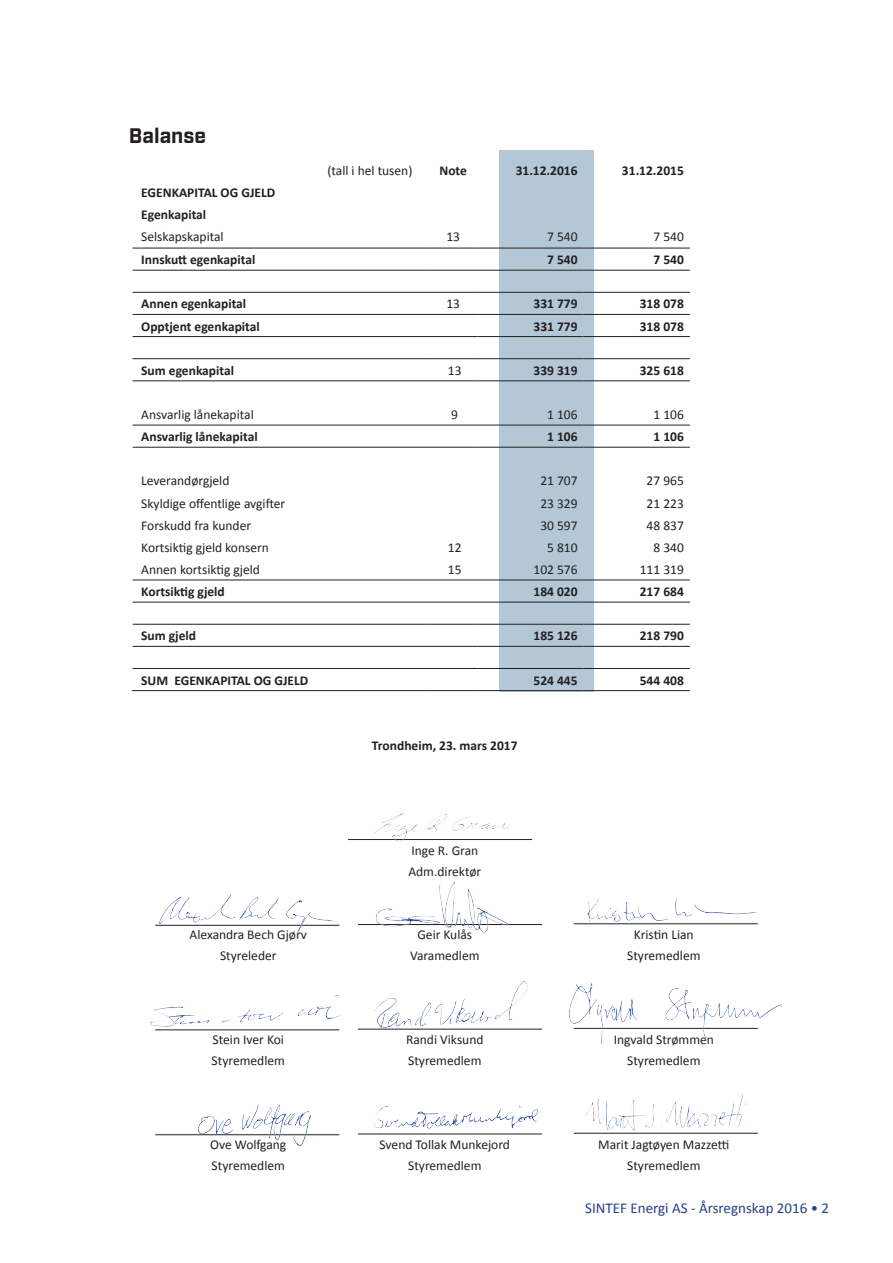
<style>
.page{position:relative;width:893px;height:1263px;background:#fff}
.page>*{position:absolute;margin:0;border:0;box-sizing:border-box;transform-origin:0 0}
.t1{font:700 21px "Industry";color:#231f20}
.t2{font:15px "Calibri";color:#253f8e}
.t3{font:13.5px/21px "Calibri";color:#231f20}
.t4{font:700 13.5px/22.2px "Calibri";color:#231f20}
</style>
<div class="page">
<div style="left:499px;top:150px;width:95px;height:542px;background:#b3c7d7"></div>
<svg style="left:132px;top:247px;width:1px;height:422px"></svg>
<hr style="left:132px;top:491px;width:297px;height:1px;background:#fff">
<hr style="left:132px;top:513px;width:297px;height:1px;background:#fff">
<hr style="left:132px;top:535px;width:297px;height:1px;background:#fff">
<hr style="left:133px;top:248px;width:296px;height:1px;background:#231f20">
<hr style="left:429px;top:248px;width:48px;height:1px;background:#231f20">
<hr style="left:477px;top:248px;width:107px;height:1px;background:#231f20">
<hr style="left:584px;top:248px;width:106px;height:1px;background:#231f20">
<hr style="left:133px;top:270px;width:296px;height:1px;background:#231f20">
<hr style="left:429px;top:270px;width:48px;height:1px;background:#231f20">
<hr style="left:477px;top:270px;width:107px;height:1px;background:#231f20">
<hr style="left:584px;top:270px;width:106px;height:1px;background:#231f20">
<hr style="left:133px;top:292px;width:296px;height:1px;background:#231f20">
<hr style="left:429px;top:292px;width:48px;height:1px;background:#231f20">
<hr style="left:477px;top:292px;width:107px;height:1px;background:#231f20">
<hr style="left:584px;top:292px;width:106px;height:1px;background:#231f20">
<hr style="left:133px;top:314px;width:296px;height:1px;background:#231f20">
<hr style="left:429px;top:314px;width:48px;height:1px;background:#231f20">
<hr style="left:477px;top:314px;width:107px;height:1px;background:#231f20">
<hr style="left:584px;top:314px;width:106px;height:1px;background:#231f20">
<hr style="left:133px;top:336px;width:296px;height:1px;background:#231f20">
<hr style="left:429px;top:336px;width:48px;height:1px;background:#231f20">
<hr style="left:477px;top:336px;width:107px;height:1px;background:#231f20">
<hr style="left:584px;top:336px;width:106px;height:1px;background:#231f20">
<hr style="left:133px;top:358px;width:296px;height:1px;background:#231f20">
<hr style="left:429px;top:358px;width:48px;height:1px;background:#231f20">
<hr style="left:477px;top:358px;width:107px;height:1px;background:#231f20">
<hr style="left:584px;top:358px;width:106px;height:1px;background:#231f20">
<hr style="left:133px;top:380px;width:296px;height:1px;background:#231f20">
<hr style="left:429px;top:380px;width:48px;height:1px;background:#231f20">
<hr style="left:477px;top:380px;width:107px;height:1px;background:#231f20">
<hr style="left:584px;top:380px;width:106px;height:1px;background:#231f20">
<hr style="left:133px;top:425px;width:296px;height:1px;background:#231f20">
<hr style="left:429px;top:425px;width:48px;height:1px;background:#231f20">
<hr style="left:477px;top:425px;width:107px;height:1px;background:#231f20">
<hr style="left:584px;top:425px;width:106px;height:1px;background:#231f20">
<hr style="left:133px;top:447px;width:296px;height:1px;background:#231f20">
<hr style="left:429px;top:447px;width:48px;height:1px;background:#231f20">
<hr style="left:477px;top:447px;width:107px;height:1px;background:#231f20">
<hr style="left:584px;top:447px;width:106px;height:1px;background:#231f20">
<hr style="left:133px;top:602px;width:296px;height:1px;background:#231f20">
<hr style="left:429px;top:602px;width:48px;height:1px;background:#231f20">
<hr style="left:477px;top:602px;width:107px;height:1px;background:#231f20">
<hr style="left:584px;top:602px;width:106px;height:1px;background:#231f20">
<hr style="left:133px;top:624px;width:296px;height:1px;background:#231f20">
<hr style="left:429px;top:624px;width:48px;height:1px;background:#231f20">
<hr style="left:477px;top:624px;width:107px;height:1px;background:#231f20">
<hr style="left:584px;top:624px;width:106px;height:1px;background:#231f20">
<hr style="left:133px;top:646px;width:296px;height:1px;background:#231f20">
<hr style="left:429px;top:646px;width:48px;height:1px;background:#231f20">
<hr style="left:477px;top:646px;width:107px;height:1px;background:#231f20">
<hr style="left:584px;top:646px;width:106px;height:1px;background:#231f20">
<hr style="left:133px;top:668px;width:296px;height:1px;background:#231f20">
<hr style="left:429px;top:668px;width:48px;height:1px;background:#231f20">
<hr style="left:477px;top:668px;width:107px;height:1px;background:#231f20">
<hr style="left:584px;top:668px;width:106px;height:1px;background:#231f20">
<hr style="left:132px;top:690px;width:297px;height:1px;background:#231f20">
<hr style="left:429px;top:690px;width:48px;height:1px;background:#231f20">
<hr style="left:477px;top:690px;width:107px;height:1px;background:#231f20">
<hr style="left:584px;top:690px;width:106px;height:1px;background:#231f20">
<hr style="left:133px;top:580px;width:296px;height:1px;background:#231f20">
<hr style="left:429px;top:580px;width:48px;height:1px;background:#231f20">
<hr style="left:477px;top:580px;width:107px;height:1px;background:#231f20">
<hr style="left:584px;top:580px;width:106px;height:1px;background:#231f20">
<hr style="left:358px;top:1029px;width:184px;height:1px;background:#231f20">
<hr style="left:358px;top:924px;width:184px;height:1px;background:#231f20">
<hr style="left:155px;top:1134px;width:184px;height:1px;background:#231f20">
<hr style="left:574px;top:1133px;width:184px;height:1px;background:#231f20">
<hr style="left:348px;top:839px;width:184px;height:1px;background:#231f20">
<img style="left:373px;top:813px;width:136px;height:29px">
<img style="left:358px;top:1105px;width:184px;height:30px">
<img style="left:155px;top:894px;width:185px;height:40px">
<img style="left:360px;top:882px;width:182px;height:51px">
<img style="left:569px;top:983px;width:213px;height:62px">
<img style="left:574px;top:1093px;width:182px;height:41px">
<img style="left:150px;top:995px;width:191px;height:36px">
<img style="left:369px;top:981px;width:173px;height:49px">
<img style="left:173px;top:1104px;width:163px;height:42px">
<img style="left:573px;top:898px;width:185px;height:27px">
<h1 class="t1" style="left:129px;top:123px;width:79px">Balanse</h1>
<p class="t3" style="left:327px;top:160px;width:87px">(tall i hel tusen)</p>
<p class="t4" style="left:439px;top:159px;width:29px">Note</p>
<p class="t4" style="left:516px;top:159px;width:63px">31.12.2016</p>
<p class="t4" style="left:622px;top:159px;width:63px">31.12.2015</p>
<p class="t4" style="left:141px;top:181px;width:136px">EGENKAPITAL OG GJELD<br>Egenkapital</p>
<p class="t3" style="left:141px;top:226px;width:84px">Selskapskapital</p>
<p class="t3" style="left:446px;top:226px;width:15px">13</p>
<p class="t3" style="left:547px;top:226px;width:32px">7 540</p>
<p class="t3" style="left:653px;top:226px;width:32px">7 540</p>
<p class="t4" style="left:141px;top:249px;width:116px">Innskutt egenkapital</p>
<p class="t4" style="left:547px;top:249px;width:32px">7 540</p>
<p class="t4" style="left:653px;top:249px;width:32px">7 540</p>
<p class="t4" style="left:141px;top:293px;width:106px">Annen egenkapital</p>
<p class="t3" style="left:446px;top:293px;width:15px">13</p>
<p class="t4" style="left:533px;top:293px;width:46px">331 779</p>
<p class="t4" style="left:640px;top:293px;width:46px">318 078</p>
<p class="t4" style="left:141px;top:315px;width:120px">Opptjent egenkapital</p>
<p class="t4" style="left:533px;top:315px;width:46px">331 779</p>
<p class="t4" style="left:640px;top:315px;width:46px">318 078</p>
<p class="t4" style="left:141px;top:359px;width:94px">Sum egenkapital</p>
<p class="t3" style="left:448px;top:360px;width:15px">13</p>
<p class="t4" style="left:533px;top:359px;width:46px">339 319</p>
<p class="t4" style="left:640px;top:359px;width:46px">325 618</p>
<p class="t3" style="left:141px;top:404px;width:114px">Ansvarlig lånekapital</p>
<p class="t3" style="left:451px;top:404px;width:8px">9</p>
<p class="t3" style="left:547px;top:404px;width:32px">1 106</p>
<p class="t3" style="left:653px;top:404px;width:32px">1 106</p>
<p class="t4" style="left:141px;top:426px;width:118px">Ansvarlig lånekapital</p>
<p class="t4" style="left:547px;top:426px;width:32px">1 106</p>
<p class="t4" style="left:653px;top:426px;width:32px">1 106</p>
<p class="t3" style="left:141px;top:470px;width:90px">Leverandørgjeld</p>
<p class="t3" style="left:540px;top:470px;width:39px">21 707</p>
<p class="t3" style="left:647px;top:470px;width:39px">27 965</p>
<p class="t3" style="left:141px;top:493px;width:146px">Skyldige offentlige avgifter</p>
<p class="t3" style="left:540px;top:493px;width:39px">23 329</p>
<p class="t3" style="left:647px;top:493px;width:39px">21 223</p>
<p class="t3" style="left:141px;top:515px;width:111px">Forskudd fra kunder</p>
<p class="t3" style="left:540px;top:515px;width:39px">30 597</p>
<p class="t3" style="left:647px;top:515px;width:39px">48 837</p>
<p class="t3" style="left:141px;top:537px;width:129px">Kortsiktig gjeld konsern</p>
<p class="t3" style="left:448px;top:537px;width:15px">12</p>
<p class="t3" style="left:547px;top:537px;width:32px">5 810</p>
<p class="t3" style="left:653px;top:537px;width:32px">8 340</p>
<p class="t3" style="left:141px;top:559px;width:120px">Annen kortsiktig gjeld</p>
<p class="t3" style="left:448px;top:559px;width:15px">15</p>
<p class="t3" style="left:533px;top:559px;width:46px">102 576</p>
<p class="t3" style="left:640px;top:559px;width:46px">111 319</p>
<p class="t4" style="left:141px;top:580px;width:85px">Kortsiktig gjeld</p>
<p class="t4" style="left:533px;top:580px;width:46px">184 020</p>
<p class="t4" style="left:640px;top:580px;width:46px">217 684</p>
<p class="t4" style="left:141px;top:625px;width:56px">Sum gjeld</p>
<p class="t4" style="left:533px;top:625px;width:46px">185 126</p>
<p class="t4" style="left:640px;top:625px;width:46px">218 790</p>
<p class="t4" style="left:141px;top:669px;width:169px">SUM EGENKAPITAL OG GJELD</p>
<p class="t4" style="left:533px;top:669px;width:46px">524 445</p>
<p class="t4" style="left:640px;top:669px;width:46px">544 408</p>
<p class="t4" style="left:372px;top:734px;width:147px">Trondheim, 23. mars 2017</p>
<p class="t3" style="left:408px;top:840px;width:74px">Inge R. Gran<br>Adm.direktør</p>
<p class="t3" style="left:190px;top:924px;width:119px">Alexandra Bech Gjørv</p>
<p class="t3" style="left:417px;top:924px;width:56px">Geir Kulås</p>
<p class="t3" style="left:634px;top:924px;width:61px">Kristin Lian</p>
<p class="t3" style="left:220px;top:945px;width:58px">Styreleder</p>
<p class="t3" style="left:410px;top:945px;width:71px">Varamedlem</p>
<p class="t3" style="left:627px;top:945px;width:75px">Styremedlem</p>
<p class="t3" style="left:213px;top:1029px;width:73px">Stein Iver Koi</p>
<p class="t3" style="left:406px;top:1029px;width:79px">Randi Viksund</p>
<p class="t3" style="left:614px;top:1029px;width:102px">Ingvald Strømmen</p>
<p class="t3" style="left:212px;top:1050px;width:75px">Styremedlem</p>
<p class="t3" style="left:408px;top:1050px;width:75px">Styremedlem</p>
<p class="t3" style="left:627px;top:1050px;width:75px">Styremedlem</p>
<p class="t3" style="left:210px;top:1134px;width:78px">Ove Wolfgang</p>
<p class="t3" style="left:380px;top:1134px;width:132px">Svend Tollak Munkejord</p>
<p class="t3" style="left:598px;top:1134px;width:133px">Marit Jagtøyen Mazzetti</p>
<p class="t3" style="left:212px;top:1155px;width:75px">Styremedlem</p>
<p class="t3" style="left:408px;top:1155px;width:75px">Styremedlem</p>
<p class="t3" style="left:627px;top:1155px;width:75px">Styremedlem</p>
<p class="t2" style="left:585px;top:1198px;width:245px">SINTEF Energi AS - Årsregnskap 2016 • 2</p>
</div>
